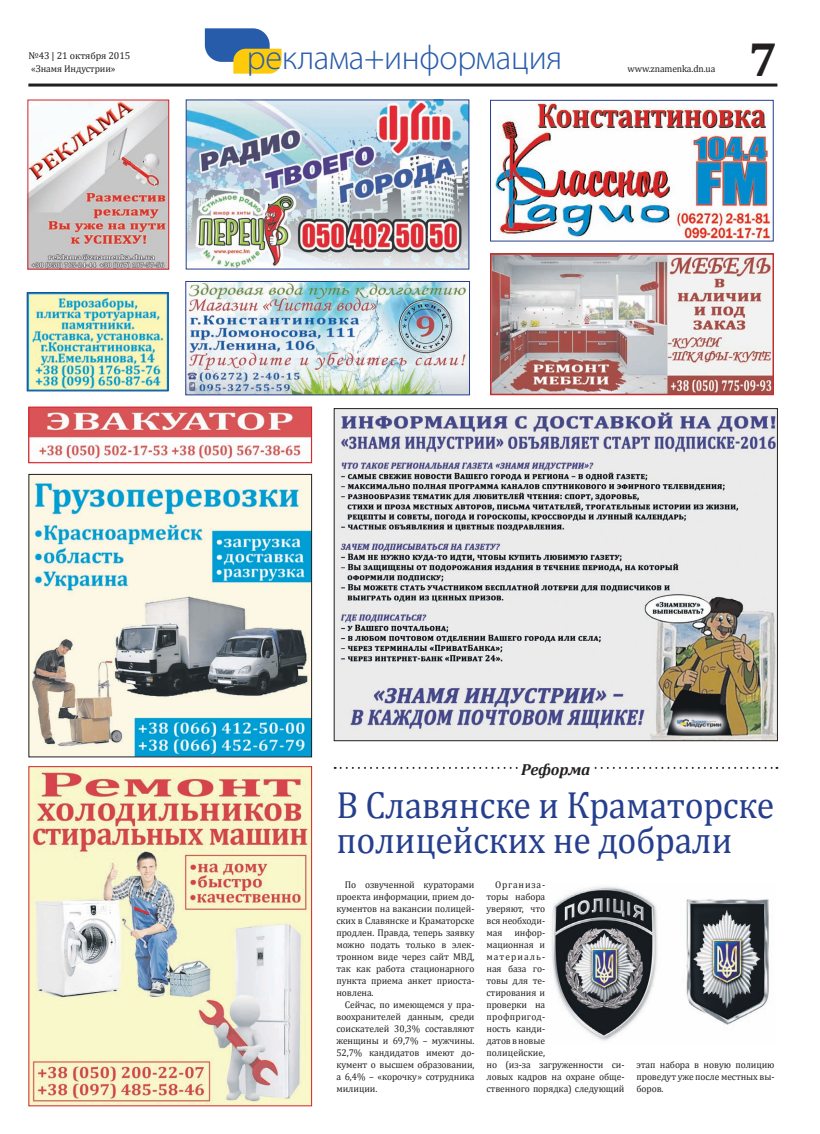
<style>
.page{position:relative;width:820px;height:1134px;background:#fff}
.page>*{position:absolute;margin:0;border:0;box-sizing:border-box;transform-origin:0 0}
.t1{font:700 48.3px "Cambria";color:#231f20}
.t2{font:38px/35px "Cambria";letter-spacing:-.01em;color:#253f8e;scale:.94 1}
.t3{font:300 34.2px "Myriad Pro";letter-spacing:-.01em;color:#275caa}
.t4{font:italic 700 16px "Cambria";letter-spacing:-.01em;color:#231f20}
.t5{font:10px "Cambria";letter-spacing:-.01em;color:#231f20}
.t6{font:9.8px/12px "Cambria";letter-spacing:-.01em;color:#231f20}
</style>
<div class="page">
<hr style="left:28px;top:84px;width:749px;height:3px;background:#231f20">
<svg style="left:205px;top:28px;width:76px;height:46px"></svg>
<img style="left:187px;top:283px;width:281px;height:110px">
<div style="left:185px;top:281px;width:285px;height:114px;border:1px solid #253f8e"></div>
<img style="left:495px;top:102px;width:276px;height:137px">
<div style="left:490px;top:100px;width:283px;height:142px;border:1px solid #253f8e"></div>
<img style="left:492px;top:255px;width:279px;height:138px">
<div style="left:490px;top:253px;width:283px;height:142px;border:1px solid #d1232a"></div>
<img style="left:188px;top:101px;width:279px;height:167px">
<img style="left:29px;top:102px;width:138px;height:166px">
<div style="left:27px;top:100px;width:142px;height:170px;border:1px solid #d1232a"></div>
<img style="left:29px;top:294px;width:137px;height:95px">
<div style="left:27px;top:292px;width:141px;height:99px;border:1px solid #253f8e"></div>
<img style="left:30px;top:476px;width:280px;height:279px">
<div style="left:28px;top:474px;width:284px;height:283px;border:1px solid #231f20"></div>
<img style="left:30px;top:768px;width:280px;height:336px">
<div style="left:28px;top:766px;width:284px;height:340px;border:1px solid #d1232a"></div>
<img style="left:30px;top:409px;width:280px;height:52px">
<div style="left:28px;top:407px;width:284px;height:56px;border:1px solid #d1232a"></div>
<svg style="left:334px;top:767px;width:443px;height:2px"></svg>
<div style="left:518px;top:759px;width:75px;height:19px;background:#fff"></div>
<img style="left:335px;top:410px;width:440px;height:329px">
<div style="left:333px;top:408px;width:444px;height:333px;border:1px solid #231f20"></div>
<img style="left:551px;top:886px;width:218px;height:155px">
<p class="t5" style="left:28px;top:50px;width:103px">№43 | 21 октября 2015</p>
<p class="t6" style="left:31px;top:63px;width:86px">«Знамя Индустрии»</p>
<p class="t3" style="left:247px;top:37px;width:317px">реклама+информация</p>
<p class="t6" style="left:627px;top:63px;width:89px">www.znamenka.dn.ua</p>
<p class="t1" style="left:748px;top:38px;width:30px">7</p>
<p class="t4" style="left:521px;top:760px;width:71px">Реформа</p>
<p class="t2" style="left:336px;top:787px;width:467px">В Славянске и Краматорске полицейских не добрали</p>
<p class="t6" style="left:345px;top:879px;width:131px">По озвученной кураторами</p>
<p class="t6" style="left:336px;top:891px;width:139px">проекта информации, прием до-</p>
<p class="t6" style="left:336px;top:903px;width:139px">кументов на вакансии полицей-</p>
<p class="t6" style="left:336px;top:915px;width:139px">ских в Славянске и Краматорске</p>
<p class="t6" style="left:336px;top:927px;width:139px">продлен. Правда, теперь заявку</p>
<p class="t6" style="left:336px;top:939px;width:139px">можно подать только в элек-</p>
<p class="t6" style="left:336px;top:951px;width:139px">тронном виде через сайт МВД,</p>
<p class="t6" style="left:336px;top:963px;width:139px">так как работа стационарного</p>
<p class="t6" style="left:336px;top:975px;width:139px">пункта приема анкет приоста-</p>
<p class="t6" style="left:336px;top:987px;width:39px">новлена.</p>
<p class="t6" style="left:345px;top:999px;width:131px">Сейчас, по имеющемся у пра-</p>
<p class="t6" style="left:336px;top:1011px;width:139px">воохранителей данным, среди</p>
<p class="t6" style="left:336px;top:1023px;width:139px">соискателей 30,3% составляют</p>
<p class="t6" style="left:336px;top:1035px;width:139px">женщины и 69,7% – мужчины.</p>
<p class="t6" style="left:336px;top:1047px;width:139px">52,7% кандидатов имеют до-</p>
<p class="t6" style="left:336px;top:1059px;width:139px">кумент о высшем образовании,</p>
<p class="t6" style="left:336px;top:1071px;width:139px">а 6,4% – «корочку» сотрудника</p>
<p class="t6" style="left:336px;top:1083px;width:42px">милиции.</p>
<p class="t6" style="left:486px;top:879px;width:139px;text-indent:9px">Организа-<br>торы набора<br>уверяют, что<br>вся необходи-<br>мая инфор-<br>мационная и<br>материаль-<br>ная база го-<br>товы для те-<br>стирования и<br>проверки на<br>профпригод-<br>ность канди-<br>датов в новые<br>полицейские,<br>но (из-за загруженности си&shy;ловых кадров на охране обще&shy;ственного порядка) следующий</p>
<p class="t6" style="left:636px;top:1058px;width:139px;text-align:justify">этап набора в новую полицию проведут уже после местных вы&shy;боров.</p>
</div>
